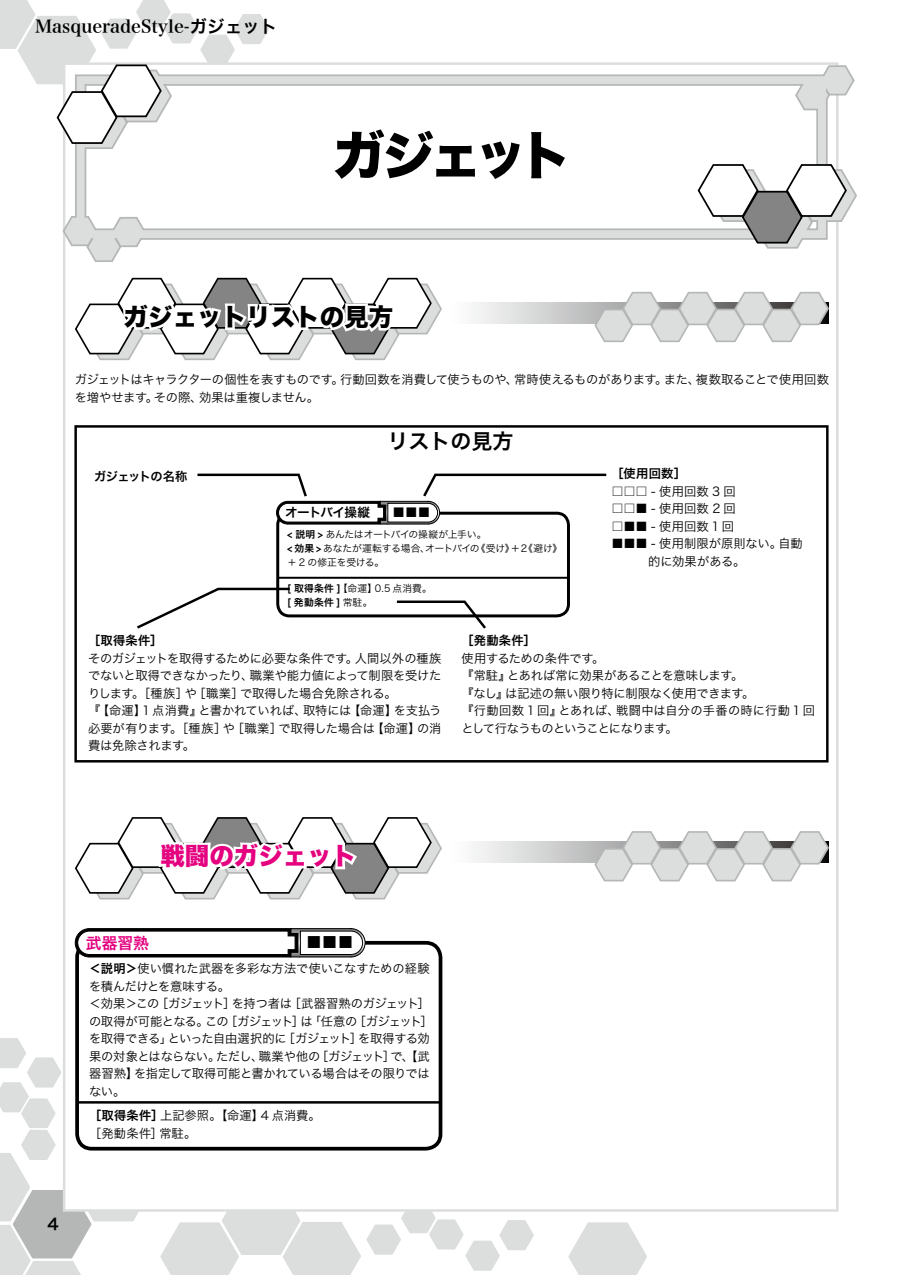
<style>
.page{position:relative;width:903px;height:1275px;background:#fff}
.page>*{position:absolute;margin:0;border:0;box-sizing:border-box;transform-origin:0 0}
.t1{font:52.5px "Hira Kaku Std W8";letter-spacing:-.115em;color:#000}
.t2{font:24.5px "Hira Kaku Std W8";color:#000}
.t3{font:24.5px "Hira Kaku Std W8";color:#e4007f}
.t4{font:21px "Hira Kaku Pro W6";color:#000}
.t5{font:17.5px "Hira Min Pro W6";color:#000}
.t6{font:15.75px "Hira Kaku Pro W6";color:#000}
.t7{font:15.75px "Hira Kaku Pro W6";color:#e4007f}
.t8{font:12.6px "Hira Kaku Pro W6";letter-spacing:-.045em;color:#000}
.t9{font:12.25px/17.5px "Hira Kaku Pro W3";letter-spacing:-.02em;color:#000}
.t10{font:12.25px/17.5px "Hira Kaku Pro W3";letter-spacing:.005em;color:#000}
.t11{font:12.25px/17.5px "Hira Kaku Pro W3";color:#000}
.t12{font:12.25px "Hira Kaku Pro W6";letter-spacing:.015em;color:#000}
.t13{font:12.25px "Hira Kaku Pro W6";letter-spacing:-.045em;color:#000}
.t14{font:9.8px/14px "Hira Kaku Pro W3";letter-spacing:-.02em;color:#000}
.t15{font:9.8px "Hira Kaku Pro W6";color:#000}
.s1{font-family:"Hira Kaku Pro W6"}
.s2{font-family:"Hira Kaku Pro W3"}
</style>
<div class="page">
<svg style="left:0;top:1038px;width:534px;height:237px"></svg>
<svg style="left:568px;top:1222px;width:79px;height:53px"></svg>
<div style="left:63px;top:62px;width:775px;height:1150px;background:#fff;border:2px solid #dcdddd"></div>
<svg style="left:62px;top:64px;width:795px;height:199px"></svg>
<svg style="left:0;top:0;width:272px;height:145px"></svg>
<svg style="left:696px;top:163px;width:152px;height:82px"></svg>
<svg style="left:326px;top:124px;width:246px;height:62px"></svg>
<svg style="left:75px;top:277px;width:367px;height:84px"></svg>
<svg style="left:474px;top:302px;width:119px;height:22px;background:#d7d8d8"></svg>
<svg style="left:593px;top:291px;width:236px;height:52px"></svg>
<div style="left:276px;top:512px;width:294px;height:105px;border:3px solid #000;border-radius:12px"></div>
<hr style="left:277px;top:577px;width:292px;height:2px;background:#000">
<div style="left:74px;top:425px;width:754px;height:337px;border:2px solid #000"></div>
<svg style="left:137px;top:586px;width:155px;height:43px"></svg>
<svg style="left:394px;top:600px;width:94px;height:29px"></svg>
<svg style="left:197px;top:473px;width:410px;height:52px"></svg>
<div style="left:75px;top:941px;width:367px;height:209px;border:4px solid #000;border-radius:15px"></div>
<hr style="left:77px;top:1101px;width:364px;height:3px;background:#000">
<svg style="left:74px;top:928px;width:292px;height:30px"></svg>
<svg style="left:75px;top:817px;width:367px;height:83px"></svg>
<svg style="left:474px;top:842px;width:119px;height:21px;background:#d7d8d8"></svg>
<svg style="left:593px;top:831px;width:236px;height:51px"></svg>
<h3 class="t5" style="left:0;top:11px;width:314px">　　MasqueradeStyle-<span class="s1">ガジェット</span>　　</h3>
<h1 class="t1" style="left:333px;top:126px;width:240px">ガジェット</h1>
<h2 class="t2" style="left:124px;top:303px;width:271px">ガジェットリストの見方</h2>
<p class="t9" style="left:75px;top:370px;width:755px">ガジェットはキャラクターの個性を表すものです。行動回数を消費して使うものや、常時使えるものがあります。また、複数取ることで使用回数を増やせます。その際、効果は重複しません。</p>
<p class="t13" style="left:94px;top:465px;width:95px">ガジェットの名称</p>
<h3 class="t4" style="left:387px;top:422px;width:127px">リストの見方</h3>
<p class="t8" style="left:285px;top:501px;width:87px">オートバイ操縦</p>
<p class="t8" style="left:392px;top:501px;width:39px">■■■</p>
<p class="t14" style="left:287px;top:526px;width:276px"><span class="s1">&lt; 説明 &gt;</span> あんたはオートバイの操縦が上手い。<br><span class="s1">&lt; 効果 &gt;</span> あなたが運転する場合、オートバイの《受け》＋2《避け》＋ 2 の修正を受ける。</p>
<p class="t14" style="left:287px;top:581px;width:146px"><span class="s1">[ 取得条件 ]</span>【命運】0.5 点消費。</p>
<p class="t15" style="left:287px;top:594px;width:87px">[ 発動条件 ] <span class="s2">常駐。</span></p>
<p class="t12" style="left:611px;top:463px;width:76px">［使用回数］</p>
<p class="t9" style="left:611px;top:481px;width:126px">□□□ - 使用回数 3 回</p>
<p class="t9" style="left:611px;top:499px;width:126px">□□■ - 使用回数 2 回</p>
<p class="t9" style="left:611px;top:517px;width:124px">□■■ - 使用回数 1 回</p>
<p class="t11" style="left:611px;top:534px;width:205px">■■■ - 使用制限が原則ない。自動　　　　的に効果がある。</p>
<p class="t12" style="left:88px;top:629px;width:76px">［取得条件］</p>
<p class="t9" style="left:88px;top:648px;width:355px">そのガジェットを取得するために必要な条件です。人間以外の種族でないと取得できなかったり、職業や能力値によって制限を受けたりします。［種族］や［職業］で取得した場合免除される。<br>『【命運】1 点消費』と書かれていれば、取特には【命運】を支払う必要が有ります。［種族］や［職業］で取得した場合は【命運】の消費は免除されます。</p>
<p class="t12" style="left:461px;top:629px;width:76px">［発動条件］</p>
<p class="t9" style="left:461px;top:648px;width:355px">使用するための条件です。<br>『常駐』とあれば常に効果があることを意味します。<br>『なし』は記述の無い限り特に制限なく使用できます。<br>『行動回数 1 回』とあれば、戦闘中は自分の手番の時に行動 1 回として行なうものということになります。</p>
<h2 class="t3" style="left:160px;top:843px;width:198px">戦闘のガジェット</h2>
<p class="t7" style="left:86px;top:928px;width:65px">武器習熟</p>
<p class="t6" style="left:306px;top:928px;width:49px">■■■</p>
<p class="t9" style="left:89px;top:959px;width:345px"><span class="s1">＜説明＞</span>使い慣れた武器を多彩な方法で使いこなすための経験を積んだけとを意味する。<br>＜効果＞この［ガジェット］を持つ者は［武器習熟のガジェット］の取得が可能となる。この［ガジェット］は「任意の［ガジェット］を取得できる」といった自由選択的に［ガジェット］を取得する効果の対象とはならない。ただし、職業や他の［ガジェット］で、【武器習熟】を指定して取得可能と書かれている場合はその限りではない。</p>
<p class="t10" style="left:89px;top:1106px;width:233px"><span class="s1">［取得条件］</span>上記参照。【命運】4 点消費。［発動条件］常駐。</p>
<p class="t6" style="left:47px;top:1210px;width:13px">4</p>
</div>
